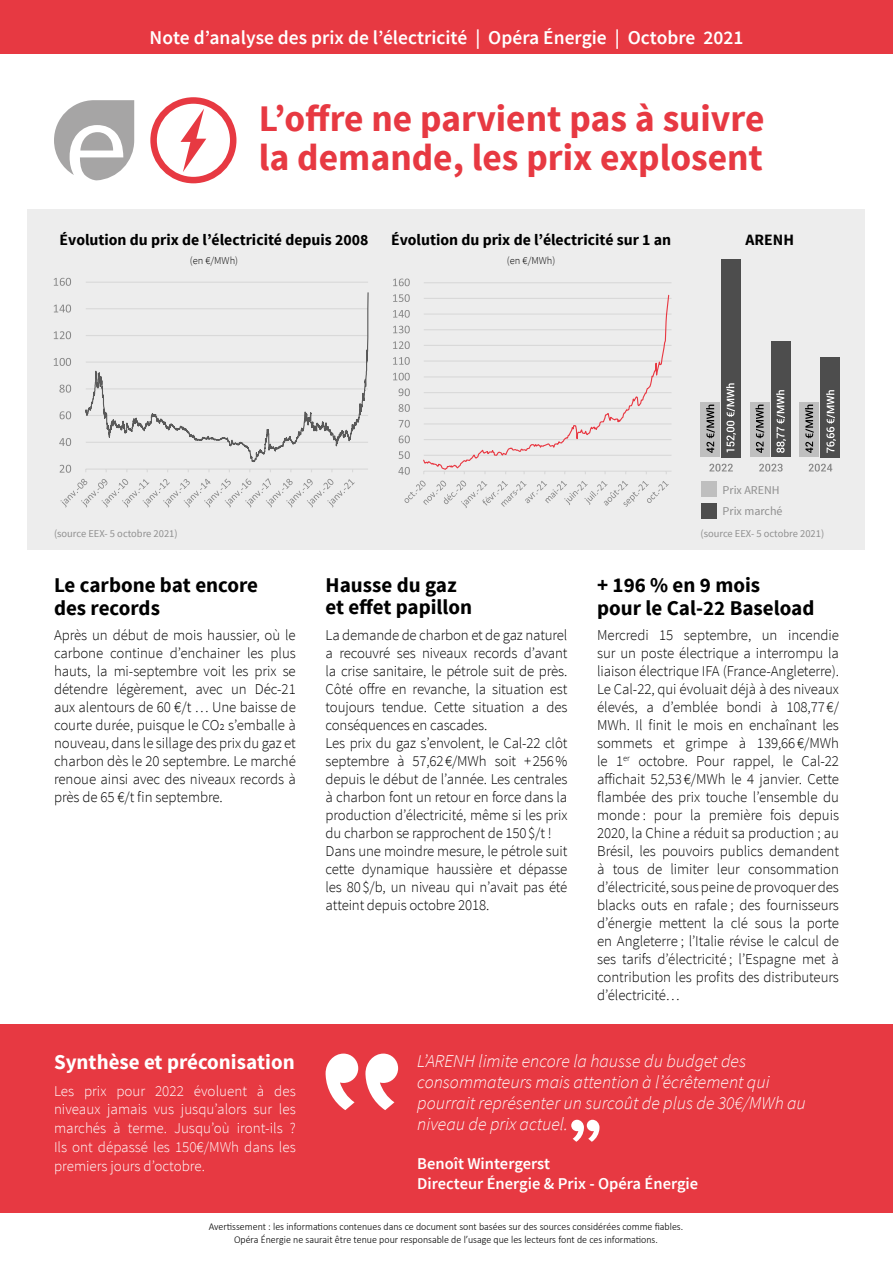
<style>
.page{position:relative;width:893px;height:1263px;background:#fff}
.page>*{position:absolute;margin:0;border:0;box-sizing:border-box;transform-origin:0 0}
.t1{font:700 37.5px/39px "Source Sans Pro";color:#e73942}
.t2{font:700 21px/22.5px "Source Sans Pro";color:#000}
.t3{font:700 21px "Source Sans Pro";color:#fff}
.t4{font:600 19.5px "Source Sans Pro";color:#fff}
.t5{font:italic 300 18px/21px "Source Sans Pro";color:#fff}
.t6{font:600 16.5px/19.8px "Source Sans Pro";color:#fff}
.t7{font:700 15.75px "Source Sans Pro";color:#000}
.t8{font:300 15px/18px "Source Sans Pro";letter-spacing:-.01em;color:#000;text-align:justify}
.t9{font:300 15px/18.8px "Source Sans Pro";color:#fff;text-align:justify}
.t10{font:12px/20.9px "Source Sans Pro";color:#8f8f8f}
.t11{font:300 10.5px/12.6px "Calibri";color:#000;text-align:center;scale:.95 1}
.t12{font:10.5px "Source Sans Pro";color:#8f8f8f}
.t13{font:300 10.5px "Source Sans Pro";color:#000}
</style>
<div class="page">
<div style="left:0;top:0;width:893px;height:53px;background:#e73942"></div>
<div style="left:27px;top:210px;width:837px;height:340px;background:#ededed"></div>
<div style="left:0;top:1024px;width:893px;height:188px;background:#e73942"></div>
<svg style="left:54px;top:100px;width:80px;height:80px"></svg>
<div style="left:150px;top:97px;width:86px;height:86px;border:6px solid #e73942;border-radius:50%"></div>
<svg style="left:180px;top:109px;width:26px;height:63px"></svg>
<svg style="left:326px;top:1053px;width:32px;height:57px"></svg>
<svg style="left:365px;top:1053px;width:33px;height:57px"></svg>
<svg style="left:571px;top:1120px;width:28px;height:22px"></svg>
<div style="left:702px;top:482px;width:15px;height:15px;background:#bfbfbf"></div>
<div style="left:702px;top:503px;width:15px;height:15px;background:#4d4d4d"></div>
<svg style="left:85px;top:282px;width:284px;height:188px"></svg>
<svg style="left:59px;top:438px;width:12px;height:8px"></svg>
<svg style="left:60px;top:411px;width:11px;height:8px"></svg>
<svg style="left:59px;top:385px;width:12px;height:8px"></svg>
<svg style="left:54px;top:358px;width:17px;height:8px"></svg>
<svg style="left:54px;top:331px;width:17px;height:8px"></svg>
<svg style="left:54px;top:305px;width:17px;height:7px"></svg>
<svg style="left:54px;top:278px;width:17px;height:8px"></svg>
<svg style="left:60px;top:465px;width:295px;height:42px"></svg>
<hr style="left:424px;top:455px;width:247px;height:1px;background:#d9d9d9">
<hr style="left:424px;top:439px;width:247px;height:1px;background:#d9d9d9">
<hr style="left:424px;top:423px;width:247px;height:1px;background:#d9d9d9">
<hr style="left:424px;top:408px;width:247px;height:1px;background:#d9d9d9">
<hr style="left:424px;top:392px;width:247px;height:1px;background:#d9d9d9">
<hr style="left:424px;top:376px;width:247px;height:1px;background:#d9d9d9">
<hr style="left:424px;top:360px;width:247px;height:2px;background:#d9d9d9">
<hr style="left:424px;top:345px;width:247px;height:1px;background:#d9d9d9">
<hr style="left:424px;top:329px;width:247px;height:1px;background:#d9d9d9">
<hr style="left:424px;top:313px;width:247px;height:2px;background:#d9d9d9">
<hr style="left:424px;top:298px;width:247px;height:1px;background:#d9d9d9">
<hr style="left:424px;top:282px;width:247px;height:1px;background:#d9d9d9">
<hr style="left:424px;top:471px;width:247px;height:1px;background:#d9d9d9">
<svg style="left:393px;top:279px;width:17px;height:7px"></svg>
<svg style="left:393px;top:294px;width:277px;height:214px"></svg>
<svg style="left:709px;top:464px;width:24px;height:8px"></svg>
<svg style="left:759px;top:464px;width:24px;height:8px"></svg>
<svg style="left:809px;top:464px;width:23px;height:8px"></svg>
<div style="left:700px;top:402px;width:19px;height:55px;background:#bfbfbf"></div>
<div style="left:750px;top:402px;width:19px;height:55px;background:#bfbfbf"></div>
<div style="left:800px;top:402px;width:19px;height:55px;background:#bfbfbf"></div>
<div style="left:722px;top:259px;width:19px;height:198px;background:#4d4d4d"></div>
<div style="left:771px;top:341px;width:19px;height:116px;background:#4d4d4d"></div>
<div style="left:821px;top:357px;width:19px;height:100px;background:#4d4d4d"></div>
<svg style="left:706px;top:405px;width:9px;height:48px"></svg>
<svg style="left:755px;top:405px;width:9px;height:48px"></svg>
<svg style="left:805px;top:405px;width:9px;height:48px"></svg>
<svg style="left:826px;top:390px;width:10px;height:63px"></svg>
<svg style="left:776px;top:390px;width:10px;height:63px"></svg>
<svg style="left:726px;top:383px;width:10px;height:69px"></svg>
<h3 class="t4" style="left:150px;top:25px;width:595px">Note d’analyse des prix de l’électricité | Opéra Énergie | Octobre 2021</h3>
<h1 class="t1" style="left:259px;top:100px;width:507px">L’offre ne parvient pas à suivre la demande, les prix explosent</h1>
<p class="t7" style="left:60px;top:230px;width:310px">Évolution du prix de l’électricité depuis 2008</p>
<p class="t7" style="left:746px;top:230px;width:50px">ARENH</p>
<p class="t13" style="left:190px;top:254px;width:50px">(en €/MWh)</p>
<p class="t7" style="left:391px;top:230px;width:282px">Évolution du prix de l’électricité sur 1 an</p>
<p class="t13" style="left:507px;top:254px;width:50px">(en €/MWh)</p>
<p class="t10" style="left:723px;top:480px;width:61px">Prix ARENH<br>Prix marché</p>
<p class="t12" style="left:54px;top:527px;width:125px">(source EEX- 5 octobre 2021)</p>
<p class="t12" style="left:700px;top:527px;width:125px">(source EEX- 5 octobre 2021)</p>
<h2 class="t2" style="left:54px;top:575px;width:206px">Le carbone bat encore des records</h2>
<p class="t8" style="left:54px;top:626px;width:243px">Après un début de mois haussier, où le carbone continue d’enchainer les plus hauts, la mi-septembre voit les prix se détendre légèrement, avec un Déc-21 aux alentours de 60 €/t … Une baisse de courte durée, puisque le CO2 s’emballe à nouveau, dans le sillage des prix du gaz et charbon dès le 20 septembre. Le marché renoue ainsi avec des niveaux records à près de 65 €/t fin septembre.</p>
<h2 class="t2" style="left:597px;top:575px;width:219px">+ 196 % en 9 mois<br>pour le Cal-22 Baseload</h2>
<p class="t8" style="left:597px;top:626px;width:243px">Mercredi 15 septembre, un incendie sur un poste électrique a interrompu la liaison électrique IFA (France-Angleterre).<br>Le Cal-22, qui évoluait déjà à des niveaux élevés, a d’emblée bondi à 108,77€/ MWh. Il finit le mois en enchaînant les sommets et grimpe à 139,66€/MWh le 1<sup>er</sup> octobre. Pour rappel, le Cal-22 affichait 52,53€/MWh le 4 janvier. Cette flambée des prix touche l’ensemble du monde : pour la première fois depuis 2020, la Chine a réduit sa production ; au Brésil, les pouvoirs publics demandent à tous de limiter leur consommation d’électricité, sous peine de provoquer des blacks outs en rafale ; des fournisseurs d’énergie mettent la clé sous la porte en Angleterre ; l’Italie révise le calcul de ses tarifs d’électricité ; l’Espagne met à contribution les profits des distributeurs d’électricité…</p>
<h2 class="t2" style="left:326px;top:574px;width:148px">Hausse du gaz et effet papillon</h2>
<p class="t8" style="left:326px;top:626px;width:243px;text-align:left">La demande de charbon et de gaz naturel a recouvré ses niveaux records d’avant la crise sanitaire, le pétrole suit de près.<br>Côté offre en revanche, la situation est toujours tendue. Cette situation a des conséquences en cascades.<br>Les prix du gaz s’envolent, le Cal-22 clôt septembre à 57,62€/MWh soit +256% depuis le début de l’année. Les centrales à charbon font un retour en force dans la production d’électricité, même si les prix du charbon se rapprochent de 150$/t !<br>Dans une moindre mesure, le pétrole suit cette dynamique haussière et dépasse les 80$/b, un niveau qui n’avait pas été atteint depuis octobre 2018.</p>
<h2 class="t3" style="left:54px;top:1049px;width:242px">Synthèse et préconisation</h2>
<p class="t9" style="left:54px;top:1081px;width:243px">Les prix pour 2022 évoluent à des niveaux jamais vus jusqu’alors sur les marchés à terme. Jusqu’où iront-ils ?<br>Ils ont dépassé les 150€/MWh dans les premiers jours d’octobre.</p>
<p class="t5" style="left:417px;top:1051px;width:390px">L’ARENH limite encore la hausse du budget des consommateurs mais attention à l’écrêtement qui pourrait représenter un surcoût de plus de 30€/MWh au niveau de prix actuel.</p>
<p class="t6" style="left:417px;top:1154px;width:283px">Benoît Wintergerst<br>Directeur Énergie &amp; Prix - Opéra Énergie</p>
<p class="t11" style="left:209px;top:1220px;width:501px">Avertissement : les informations contenues dans ce document sont basées sur des sources considérées comme fiables.<br>Opéra Énergie ne saurait être tenue pour responsable de l’usage que les lecteurs font de ces informations.</p>
</div>
